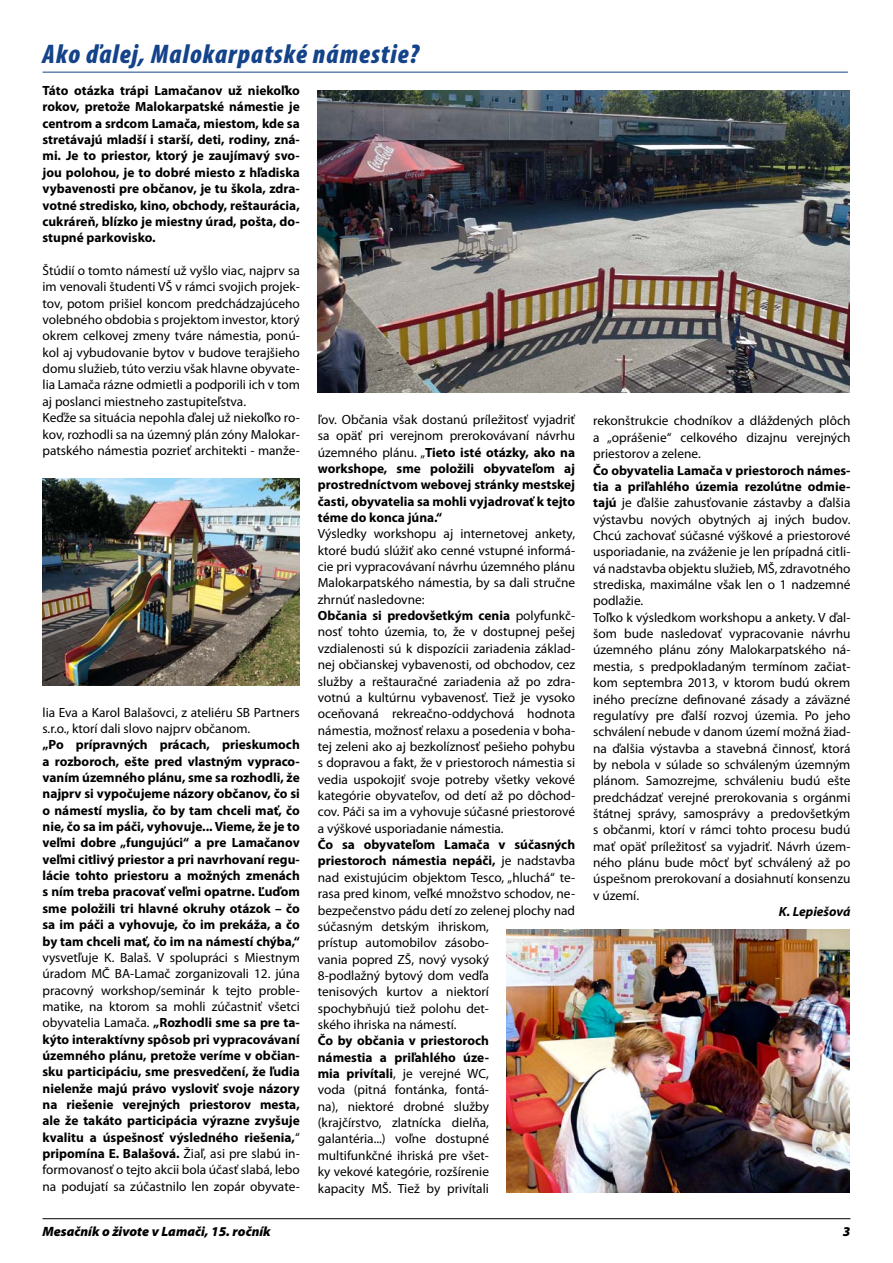
<style>
.page{position:relative;width:893px;height:1263px;background:#fff}
.page>*{position:absolute;margin:0;border:0;box-sizing:border-box;transform-origin:0 0}
.t1{font:italic 900 condensed 27px "Myriad Pro";letter-spacing:.04em;color:#14438a}
.t2{font:italic 900 13.5px "Myriad Pro";color:#000}
.t3{font:13.35px/16.4px "Myriad Pro";color:#000}
.t4{font:700 13.35px/16.4px "Myriad Pro";color:#000;text-align:justify}
.t5{font:italic 700 13.35px "Myriad Pro";color:#000}
.s1{font-weight:400}
.s2{font-weight:700}
</style>
<div class="page">
<hr style="left:43px;top:1218px;width:807px;height:1px;background:#000">
<hr style="left:43px;top:72px;width:805px;height:1px;background:#14438a">
<img style="left:43px;top:478px;width:257px;height:208px">
<img style="left:318px;top:90px;width:531px;height:302px">
<img style="left:506px;top:929px;width:343px;height:264px">
<h1 class="t1" style="left:43px;top:40px;width:378px">Ako ďalej, Malokarpatské námestie?</h1>
<p class="t4" style="left:43px;top:82px;width:259px">Táto otázka trápi Lamačanov už niekoľko rokov, pretože Malokarpatské námestie je centrom a srdcom Lamača, miestom, kde sa stretávajú mladší i starší, deti, rodiny, zná&shy;mi. Je to priestor, ktorý je zaujímavý svo&shy;jou polohou, je to dobré miesto z hľadiska vybavenosti pre občanov, je tu škola, zdra&shy;votné stredisko, kino, obchody, reštaurácia, cukráreň, blízko je miestny úrad, pošta, do&shy;stupné parkovisko.</p>
<p class="t3" style="left:43px;top:262px;width:259px">Štúdií o tomto námestí už vyšlo viac, najprv sa im venovali študenti VŠ v rámci svojich projek&shy;tov, potom prišiel koncom predchádzajúceho volebného obdobia s projektom investor, ktorý okrem celkovej zmeny tváre námestia, ponú&shy;kol aj vybudovanie bytov v budove terajšieho domu služieb, túto verziu však hlavne obyvate&shy;lia Lamača rázne odmietli a podporili ich v tom aj poslanci miestneho zastupiteľstva.<br>Keďže sa situácia nepohla ďalej už niekoľko ro&shy;kov, rozhodli sa na územný plán zóny Malokar&shy;patského námestia pozrieť architekti - manže-</p>
<p class="t3" style="left:43px;top:704px;width:259px">lia Eva a Karol Balašovci, z ateliéru SB Partners s.r.o., ktorí dali slovo najprv občanom.</p>
<p class="t4" style="left:43px;top:736px;width:259px">„Po prípravných prácach, prieskumoch a rozboroch, ešte pred vlastným vypraco&shy;vaním územného plánu, sme sa rozhodli, že najprv si vypočujeme názory občanov, čo si o námestí myslia, čo by tam chceli mať, čo nie, čo sa im páči, vyhovuje... Vieme, že je to veľmi dobre „fungujúci“ a pre Lamačanov veľmi citlivý priestor a pri navrhovaní regu&shy;lácie tohto priestoru a možných zmenách s ním treba pracovať veľmi opatrne. Ľuďom sme položili tri hlavné okruhy otázok – čo sa im páči a vyhovuje, čo im prekáža, a čo by tam chceli mať, čo im na námestí chýba,“</p>
<p class="t4" style="left:43px;top:949px;width:259px"><span class="s1">vysvetľuje K. Balaš. V spolupráci s Miestnym úradom MČ BA-Lamač zorganizovali 12. júna pracovný workshop/seminár k tejto proble&shy;matike, na ktorom sa mohli zúčastniť všetci obyvatelia Lamača.</span> „Rozhodli sme sa pre ta&shy;kýto interaktívny spôsob pri vypracovávaní územného plánu, pretože veríme v občian&shy;sku participáciu, sme presvedčení, že ľudia nielenže majú právo vysloviť svoje názory na riešenie verejných priestorov mesta, ale že takáto participácia výrazne zvyšuje kvalitu a úspešnosť výsledného riešenia,<span class="s1">“ </span>pripomína E. Balašová. <span class="s1">Žiaľ, asi pre slabú in&shy;formovanosť o tejto akcii bola účasť slabá, lebo na podujatí sa zúčastnilo len zopár obyvate-</span></p>
<p class="t4" style="left:318px;top:411px;width:259px"><span class="s1">ľov. Občania však dostanú príležitosť vyjadriť sa opäť pri verejnom prerokovávaní návrhu územného plánu. „</span>Tieto isté otázky, ako na workshope, sme položili obyvateľom aj prostredníctvom webovej stránky mestskej časti, obyvatelia sa mohli vyjadrovať k tejto téme do konca júna.“</p>
<p class="t3" style="left:318px;top:525px;width:259px">Výsledky workshopu aj internetovej ankety, ktoré budú slúžiť ako cenné vstupné informá&shy;cie pri vypracovávaní návrhu územného plánu Malokarpatského námestia, by sa dali stručne zhrnúť nasledovne:<br><span class="s2">Občania si predovšetkým cenia</span> polyfunkč&shy;nosť tohto územia, to, že v dostupnej pešej vzdialenosti sú k dispozícii zariadenia základ&shy;nej občianskej vybavenosti, od obchodov, cez služby a reštauračné zariadenia až po zdra&shy;votnú a kultúrnu vybavenosť. Tiež je vysoko oceňovaná rekreačno-oddychová hodnota námestia, možnosť relaxu a posedenia v boha&shy;tej zeleni ako aj bezkolíznosť pešieho pohybu s dopravou a fakt, že v priestoroch námestia si vedia uspokojiť svoje potreby všetky vekové kategórie obyvateľov, od detí až po dôchod&shy;cov. Páči sa im a vyhovuje súčasné priestorové a výškové usporiadanie námestia.</p>
<p class="t3" style="left:318px;top:836px;width:259px"><span class="s2">Čo sa obyvateľom Lamača v súčasných priestoroch námestia nepáči,</span> je nadstavba nad existujúcim objektom Tesco, „hluchá“ te&shy;rasa pred kinom, veľké množstvo schodov, ne&shy;bezpečenstvo pádu detí zo zelenej plochy nad súčasným detským ihriskom,<br>prístup automobilov zásobo-<br>vania popred ZŠ, nový vysoký<br>8-podlažný bytový dom vedľa<br>tenisových kurtov a niektorí<br>spochybňujú tiež polohu det-<br>ského ihriska na námestí.</p>
<p class="t3" style="left:318px;top:1032px;width:173px;text-align:justify"><span class="s2">Čo by občania v priestoroch námestia a priľahlého úze&shy;mia privítali</span>, je verejné WC, voda (pitná fontánka, fontá&shy;na), niektoré drobné služby (krajčírstvo, zlatnícka dielňa, galantéria...) voľne dostupné multifunkčné ihriská pre všet&shy;ky vekové kategórie, rozšírenie kapacity MŠ. Tiež by privítali</p>
<p class="t3" style="left:593px;top:413px;width:259px;text-align:justify">rekonštrukcie chodníkov a dláždených plôch a „oprášenie“ celkového dizajnu verejných priestorov a zelene.</p>
<p class="t3" style="left:593px;top:462px;width:259px"><span class="s2">Čo obyvatelia Lamača v priestoroch námes&shy;tia a priľahlého územia rezolútne odmie&shy;tajú</span> je ďalšie zahusťovanie zástavby a ďalšia výstavbu nových obytných aj iných budov.<br>Chcú zachovať súčasné výškové a priestorové usporiadanie, na zváženie je len prípadná citli&shy;vá nadstavba objektu služieb, MŠ, zdravotného strediska, maximálne však len o 1 nadzemné podlažie.<br>Toľko k výsledkom workshopu a ankety. V ďal&shy;šom bude nasledovať vypracovanie návrhu územného plánu zóny Malokarpatského ná&shy;mestia, s predpokladaným termínom začiat&shy;kom septembra 2013, v ktorom budú okrem iného precízne definované zásady a záväzné regulatívy pre ďalší rozvoj územia. Po jeho schválení nebude v danom území možná žiad&shy;na ďalšia výstavba a stavebná činnosť, ktorá by nebola v súlade so schváleným územným plánom. Samozrejme, schváleniu budú ešte predchádzať verejné prerokovania s orgánmi štátnej správy, samosprávy a predovšetkým s občanmi, ktorí v rámci tohto procesu budú mať opäť príležitosť sa vyjadriť. Návrh územ&shy;ného plánu bude môcť byť schválený až po úspešnom prerokovaní a dosiahnutí konsenzu v území.</p>
<p class="t5" style="left:779px;top:903px;width:73px">K. Lepiešová</p>
<p class="t2" style="left:43px;top:1223px;width:230px">Mesačník o živote v Lamači, 15. ročník</p>
<p class="t2" style="left:843px;top:1223px;width:9px">3</p>
</div>
